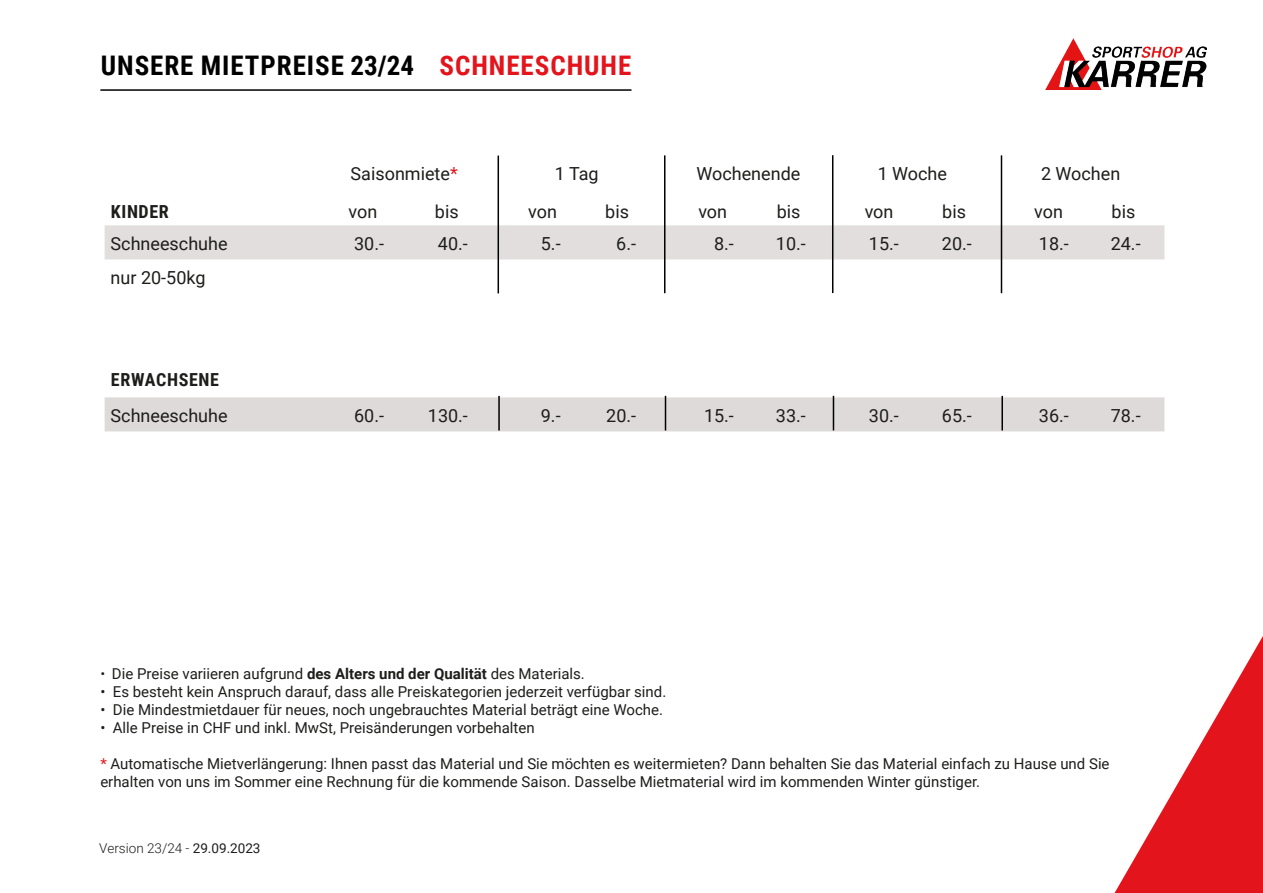
<style>
.page{position:relative;width:1263px;height:893px;background:#fff}
.page>*{position:absolute;margin:0;border:0;box-sizing:border-box;transform-origin:0 0}
.t1{font:700 27px "Roboto Condensed";letter-spacing:.035em;color:#000}
.t2{font:18px "Roboto";color:#1d1d1b}
.t3{font:700 18px "Roboto Condensed";letter-spacing:.035em;color:#1d1d1b}
.t4{font:15px/18px "Roboto";color:#1d1d1b}
.t5{font:300 13.5px "Roboto";color:#1d1d1b}
.s1{color:#e3141b}
.s2{font-family:"Roboto Condensed";font-weight:300}
.s3{font-weight:700}
.s4{font-weight:400}
</style>
<div class="page">
<div style="left:105px;top:225px;width:1059px;height:34px;background:#e1dedd"></div>
<div style="left:105px;top:397px;width:1059px;height:34px;background:#dedada"></div>
<hr style="left:497px;top:156px;width:2px;height:137px;background:#000">
<img style="left:1045px;top:38px;width:161px;height:51px">
<svg style="left:1114px;top:636px;width:149px;height:257px"></svg>
<hr style="left:100px;top:89px;width:531px;height:2px;background:#000">
<hr style="left:664px;top:155px;width:1px;height:138px;background:#000">
<hr style="left:832px;top:155px;width:1px;height:138px;background:#000">
<hr style="left:1001px;top:155px;width:1px;height:138px;background:#000">
<hr style="left:498px;top:396px;width:2px;height:35px;background:#000">
<hr style="left:665px;top:396px;width:1px;height:34px;background:#000">
<hr style="left:833px;top:396px;width:1px;height:34px;background:#000">
<hr style="left:1001px;top:396px;width:2px;height:34px;background:#000">
<h1 class="t1" style="left:101px;top:47px;width:532px">UNSERE MIETPREISE 23/24 <span class="s1">SCHNEESCHUHE</span></h1>
<p class="t2" style="left:351px;top:161px;width:109px">Saisonmiete<span class="s1">*</span></p>
<p class="t2" style="left:555px;top:161px;width:45px">1 Tag</p>
<p class="t2" style="left:696px;top:161px;width:105px">Wochenende</p>
<p class="t2" style="left:878px;top:161px;width:71px">1 Woche</p>
<p class="t2" style="left:1041px;top:161px;width:81px">2 Wochen</p>
<p class="t3" style="left:111px;top:199px;width:59px">KINDER</p>
<p class="t2" style="left:349px;top:199px;width:30px">von</p>
<p class="t2" style="left:435px;top:199px;width:25px">bis</p>
<p class="t2" style="left:528px;top:199px;width:30px">von</p>
<p class="t2" style="left:605px;top:199px;width:25px">bis</p>
<p class="t2" style="left:698px;top:199px;width:30px">von</p>
<p class="t2" style="left:777px;top:199px;width:25px">bis</p>
<p class="t2" style="left:865px;top:199px;width:30px">von</p>
<p class="t2" style="left:942px;top:199px;width:25px">bis</p>
<p class="t2" style="left:1034px;top:199px;width:30px">von</p>
<p class="t2" style="left:1111px;top:199px;width:25px">bis</p>
<p class="t2" style="left:111px;top:231px;width:119px">Schneeschuhe</p>
<p class="t2" style="left:354px;top:231px;width:31px">30.-</p>
<p class="t2" style="left:438px;top:231px;width:31px">40.-</p>
<p class="t2" style="left:541px;top:231px;width:21px">5.-</p>
<p class="t2" style="left:616px;top:231px;width:21px">6.-</p>
<p class="t2" style="left:714px;top:231px;width:21px">8.-</p>
<p class="t2" style="left:776px;top:231px;width:31px">10.-</p>
<p class="t2" style="left:869px;top:231px;width:31px">15.-</p>
<p class="t2" style="left:942px;top:231px;width:31px">20.-</p>
<p class="t2" style="left:1039px;top:231px;width:31px">18.-</p>
<p class="t2" style="left:1111px;top:231px;width:31px">24.-</p>
<p class="t2" style="left:111px;top:265px;width:97px">nur 20-50kg</p>
<p class="t3" style="left:111px;top:367px;width:110px">ERWACHSENE</p>
<p class="t2" style="left:111px;top:403px;width:119px">Schneeschuhe</p>
<p class="t2" style="left:354px;top:403px;width:31px">60.-</p>
<p class="t2" style="left:428px;top:403px;width:42px">130.-</p>
<p class="t2" style="left:541px;top:403px;width:21px">9.-</p>
<p class="t2" style="left:606px;top:403px;width:31px">20.-</p>
<p class="t2" style="left:704px;top:403px;width:31px">15.-</p>
<p class="t2" style="left:776px;top:403px;width:31px">33.-</p>
<p class="t2" style="left:869px;top:403px;width:31px">30.-</p>
<p class="t2" style="left:942px;top:403px;width:31px">65.-</p>
<p class="t2" style="left:1039px;top:403px;width:31px">36.-</p>
<p class="t2" style="left:1111px;top:403px;width:31px">78.-</p>
<p class="t4" style="left:100px;top:664px;width:486px"><span class="s2">•</span> Die Preise variieren aufgrund <span class="s3">des Alters und der Qualität</span> des Materials.</p>
<p class="t4" style="left:100px;top:682px;width:567px">• Es besteht kein Anspruch darauf, dass alle Preiskategorien jederzeit verfügbar sind.</p>
<p class="t4" style="left:100px;top:700px;width:564px">• Die Mindestmietdauer für neues, noch ungebrauchtes Material beträgt eine Woche.</p>
<p class="t4" style="left:100px;top:718px;width:436px">• Alle Preise in CHF und inkl. MwSt, Preisänderungen vorbehalten</p>
<p class="t4" style="left:100px;top:754px;width:1011px"><span class="s1">*</span> Automatische Mietverlängerung: Ihnen passt das Material und Sie möchten es weitermieten? Dann behalten Sie das Material einfach zu Hause und Sie erhalten von uns im Sommer eine Rechnung für die kommende Saison. Dasselbe Mietmaterial wird im kommenden Winter günstiger.</p>
<p class="t5" style="left:99px;top:839px;width:163px">Version 23/24 - <span class="s4">29.09.2023</span></p>
</div>
